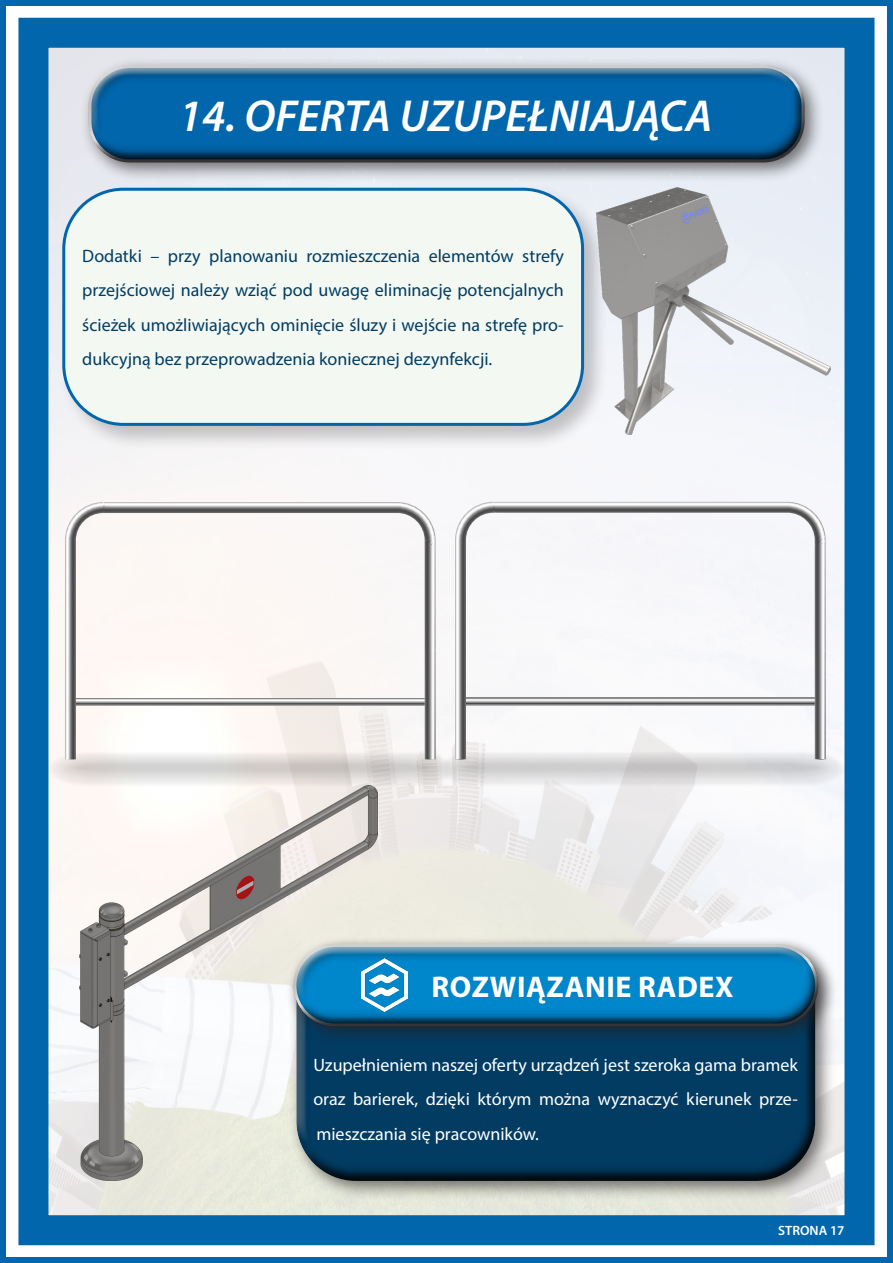
<style>
.page{position:relative;width:893px;height:1263px;background:#fff}
.page>*{position:absolute;margin:0;border:0;box-sizing:border-box;transform-origin:0 0}
.t1{font:italic 600 45px "Myriad Pro";color:#fff}
.t2{font:700 30px "Myriad Pro";letter-spacing:.02em;color:#fff}
.t3{font:18px/34.5px "Myriad Pro";color:#023c63;text-align:justify}
.t4{font:18px/34.5px "Myriad Pro";color:#fff;text-align:justify}
.t5{font:600 13.5px "Myriad Pro";color:#fff}
</style>
<div class="page">
<img style="left:49px;top:49px;width:794px;height:1165px">
<div style="left:0;top:0;width:893px;height:1263px;border:6px solid #0166ac"></div>
<div style="left:18px;top:18px;width:856px;height:1227px;border:30px solid #0166ac"></div>
<div style="left:80px;top:57px;width:745px;height:126px;background:#231f20;opacity:.59"></div>
<div style="left:88px;top:64px;width:717px;height:75px;background:#fff;opacity:.75"></div>
<div style="left:88px;top:77px;width:717px;height:88px;background:#231f20;opacity:.75"></div>
<div style="left:58px;top:184px;width:551px;height:267px;background:#231f20;opacity:.25"></div>
<div style="left:64px;top:189px;width:519px;height:235px;background:#f3f9f2;border-radius:60px"></div>
<div style="left:62px;top:188px;width:522px;height:238px;border:3px solid #0166ac;border-radius:60px"></div>
<div style="left:288px;top:939px;width:547px;height:262px;background:#231f20;opacity:.59"></div>
<div style="left:296px;top:958px;width:523px;height:225px;background:#231f20;opacity:.75"></div>
<div style="left:286px;top:936px;width:552px;height:110px;background:#231f20;opacity:.59"></div>
<div style="left:293px;top:943px;width:526px;height:59px;background:#fff;opacity:.75"></div>
<div style="left:293px;top:957px;width:526px;height:72px;background:#231f20;opacity:.75"></div>
<img style="left:377px;top:959px;width:30px;height:53px">
<svg style="left:65px;top:502px;width:371px;height:245px"></svg>
<svg style="left:33px;top:747px;width:814px;height:44px"></svg>
<svg style="left:455px;top:502px;width:371px;height:257px"></svg>
<img style="left:80px;top:785px;width:297px;height:396px">
<img style="left:596px;top:188px;width:234px;height:246px">
<h1 class="t1" style="left:179px;top:87px;width:535px">14. OFERTA UZUPEŁNIAJĄCA</h1>
<p class="t3" style="left:82px;top:238px;width:483px">Dodatki – przy planowaniu rozmieszczenia elementów strefy przejściowej należy wziąć pod uwagę eliminację potencjalnych ścieżek umożliwiających ominięcie śluzy i wejście na strefę pro&shy;dukcyjną bez przeprowadzenia koniecznej dezynfekcji.</p>
<h2 class="t2" style="left:431px;top:967px;width:304px">ROZWIĄZANIE RADEX</h2>
<p class="t4" style="left:313px;top:1047px;width:486px">Uzupełnieniem naszej oferty urządzeń jest szeroka gama bramek oraz barierek, dzięki którym można wyznaczyć kierunek prze&shy;mieszczania się pracowników.</p>
<p class="t5" style="left:778px;top:1222px;width:68px">STRONA 17</p>
</div>
